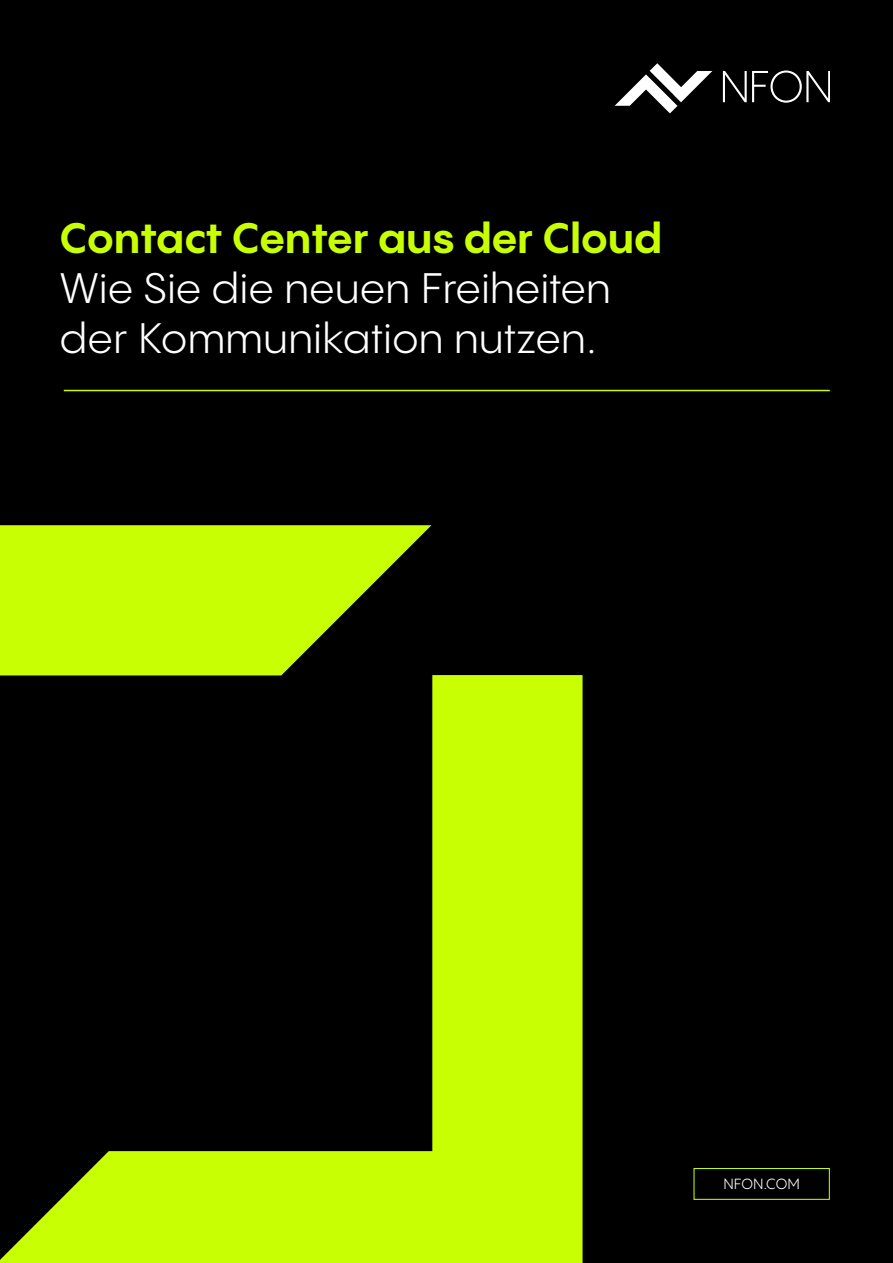
<style>
.page{position:relative;width:893px;height:1263px;background:#000}
.page>*{position:absolute;margin:0;border:0;box-sizing:border-box;transform-origin:0 0}
.Topheader{font:42px/50.4px "PP Pangram Sans";letter-spacing:.01em;color:#fff}
.Topheader-2{font:700 42px "PP Pangram Sans";letter-spacing:.01em;color:#c8ff02}
.t1{font:14.55px "PP Pangram Sans";color:#fff}
</style>
<div class="page">
<svg style="left:615px;top:63px;width:97px;height:50px"></svg>
<svg style="left:723px;top:71px;width:107px;height:32px"></svg>
<div style="left:693px;top:1168px;width:137px;height:32px;border:1px solid #c8ff02"></div>
<hr style="left:64px;top:390px;width:766px;height:1px;background:#c8ff02">
<svg style="left:0;top:675px;width:583px;height:588px"></svg>
<svg style="left:0;top:525px;width:431px;height:150px;fill:#c8ff02"></svg>
<p class="Topheader-2" style="left:60px;top:211px;width:604px">Contact Center aus der Cloud</p>
<p class="Topheader" style="left:60px;top:263px;width:552px">Wie Sie die neuen Freiheiten der Kommunikation nutzen.</p>
<p class="t1" style="left:723px;top:1175px;width:78px">NFON.COM</p>
</div>
